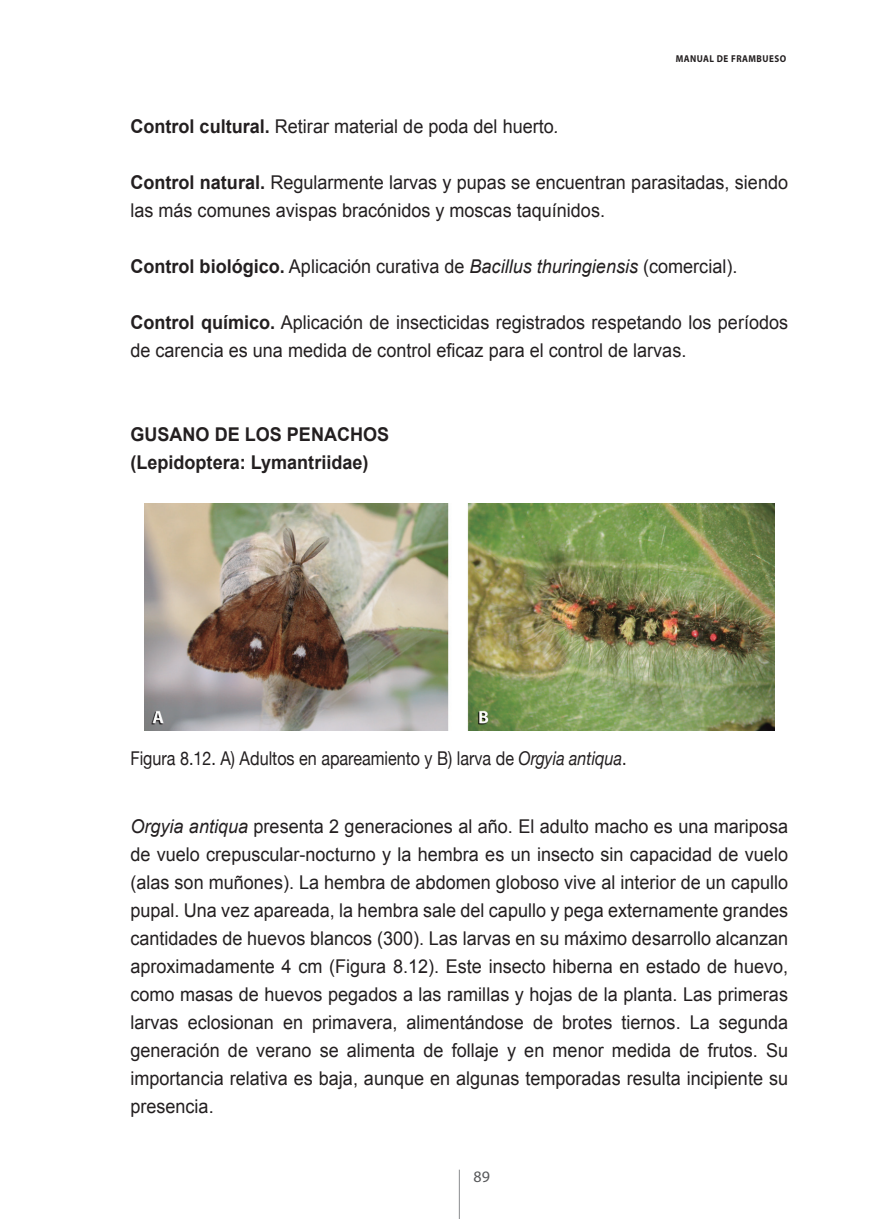
<style>
.page{position:relative;width:879px;height:1219px;background:#fff}
.page>*{position:absolute;margin:0;border:0;box-sizing:border-box;transform-origin:0 0}
.t1{font:19px/28px "Arial";color:#231f20;scale:.95 1}
.t2{font:19px "Helvetica Neue";color:#231f20;scale:.85 1}
.t3{font:700 19px/28px "Arial";color:#231f20;scale:.95 1}
.t4{font:16px "Myriad Pro";color:#57585a}
.t5{font:700 10px "Myriad Pro";letter-spacing:.05em;color:#231f20;scale:.9 1}
.s1{font-weight:700}
.s2{font-style:italic}
</style>
<div class="page">
<hr style="left:459px;top:1170px;width:1px;height:49px;background:#8a8c8f">
<img style="left:144px;top:503px;width:630px;height:227px">
<p class="t5" style="left:676px;top:52px;width:124px">MANUAL DE FRAMBUESO</p>
<p class="t1" style="left:130px;top:112px;width:452px"><span class="s1">Control cultural.</span> Retirar material de poda del huerto<span class="s2">.</span></p>
<p class="t1" style="left:130px;top:168px;width:694px"><span class="s1">Control natural.</span> Regularmente larvas y pupas se encuentran parasitadas, siendo las más comunes avispas bracónidos y moscas taquínidos.</p>
<p class="t1" style="left:130px;top:252px;width:640px"><span class="s1">Control biológico.</span> Aplicación curativa de <span class="s2">Bacillus thuringiensis</span> (comercial).</p>
<p class="t1" style="left:130px;top:308px;width:694px"><span class="s1">Control químico.</span> Aplicación de insecticidas registrados respetando los períodos de carencia es una medida de control eficaz para el control de larvas.</p>
<p class="t3" style="left:130px;top:421px;width:274px">GUSANO DE LOS PENACHOS (Lepidoptera: Lymantriidae)</p>
<p class="t2" style="left:130px;top:747px;width:585px">Figura 8.12. A) Adultos en apareamiento y B) larva de <span class="s2">Orgyia antiqua</span>.</p>
<p class="t1" style="left:130px;top:812px;width:694px;text-align:justify"><span class="s2">Orgyia antiqua</span> presenta 2 generaciones al año. El adulto macho es una mariposa de vuelo crepuscular-nocturno y la hembra es un insecto sin capacidad de vuelo (alas son muñones). La hembra de abdomen globoso vive al interior de un capullo pupal. Una vez apareada, la hembra sale del capullo y pega externamente grandes cantidades de huevos blancos (300). Las larvas en su máximo desarrollo alcanzan aproximadamente 4 cm (Figura 8.12). Este insecto hiberna en estado de huevo, como masas de huevos pegados a las ramillas y hojas de la planta. Las primeras larvas eclosionan en primavera, alimentándose de brotes tiernos. La segunda generación de verano se alimenta de follaje y en menor medida de frutos. Su importancia relativa es baja, aunque en algunas temporadas resulta incipiente su presencia.</p>
<p class="t4" style="left:473px;top:1166px;width:18px">89</p>
</div>
